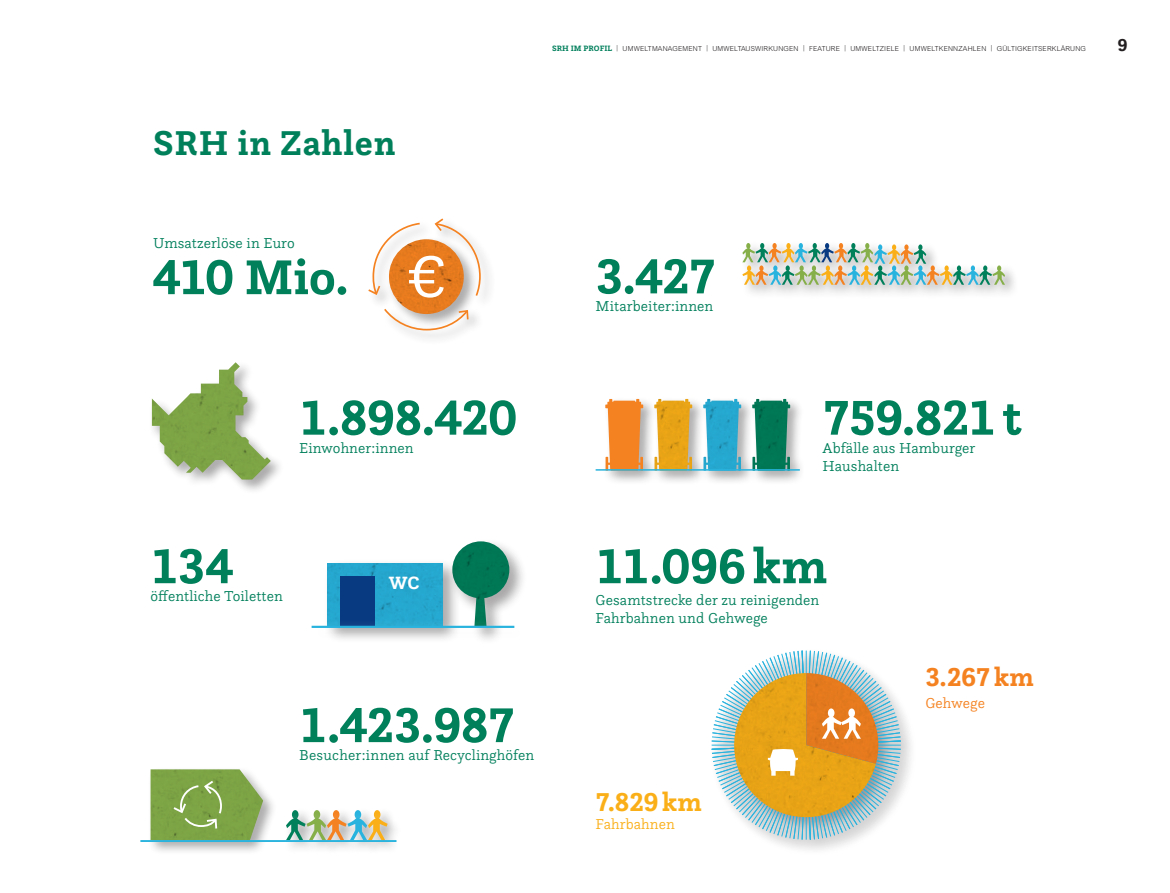
<style>
.page{position:relative;width:1170px;height:893px;background:#fff}
.page>*{position:absolute;margin:0;border:0;box-sizing:border-box;transform-origin:0 0}
.t1{font:700 51px "Questa Slab";letter-spacing:-.01em;color:#007f5b}
.t2{font:700 36px "Questa Slab";letter-spacing:.02em;color:#007f5b}
.t3{font:700 27px "Questa Slab";color:#faaf18}
.t4{font:700 27px "Questa Slab";letter-spacing:.005em;color:#f58220}
.t5{font:700 18.6px "Questa Slab";color:#fff}
.t6{font:700 18px "Questa Slab";color:#231f20}
.t7{font:300 15px/18px "Questa Slab";letter-spacing:.005em;color:#007f5b}
.t8{font:300 15px "Questa Slab";letter-spacing:.005em;color:#faaf18}
.t9{font:300 15px "Questa Slab";letter-spacing:.005em;color:#f58220}
.t10{font:300 6.9px "Arial MT Std";letter-spacing:.03em;color:#231f20}
.s1{font-family:"Questa Slab";font-weight:700;font-size:8.1px;color:#007f5b}
</style>
<div class="page">
<div style="left:449px;top:538px;width:78px;height:107px;background:#231f20;opacity:.4"></div>
<div style="left:442px;top:532px;width:77px;height:104px;background:#fff;opacity:.2"></div>
<svg style="left:461px;top:598px;width:48px;height:20px"></svg>
<img style="left:452px;top:541px;width:57px;height:57px">
<div style="left:323px;top:559px;width:138px;height:85px;background:#231f20;opacity:.4"></div>
<div style="left:317px;top:553px;width:135px;height:82px;background:#fff;opacity:.2"></div>
<div style="left:327px;top:563px;width:115px;height:55px;background:#25a7cf"></div>
<div style="left:340px;top:576px;width:34px;height:49px;background:#083a82"></div>
<div style="left:279px;top:810px;width:33px;height:38px;background:#fff;opacity:.2"></div>
<div style="left:304px;top:815px;width:36px;height:40px;background:#fbfbfb"></div>
<div style="left:300px;top:810px;width:33px;height:38px;background:#fff;opacity:.2"></div>
<div style="left:324px;top:815px;width:37px;height:40px;background:#fafafa"></div>
<div style="left:320px;top:810px;width:33px;height:38px;background:#fff;opacity:.2"></div>
<div style="left:345px;top:815px;width:36px;height:40px;background:#fbfbfb"></div>
<div style="left:341px;top:810px;width:33px;height:38px;background:#fff;opacity:.2"></div>
<div style="left:361px;top:810px;width:33px;height:38px;background:#fff;opacity:.2"></div>
<svg style="left:286px;top:816px;width:101px;height:24px;background:#b7c1a4"></svg>
<img style="left:393px;top:298px;width:71px;height:9px">
<svg style="left:384px;top:307px;width:85px;height:24px"></svg>
<svg style="left:368px;top:218px;width:113px;height:80px"></svg>
<div style="left:740px;top:241px;width:279px;height:58px;background:#fafafa"></div>
<div style="left:735px;top:236px;width:276px;height:56px;background:#fff;opacity:.2"></div>
<svg style="left:742px;top:243px;width:262px;height:42px"></svg>
<img style="left:152px;top:362px;width:119px;height:117px">
<div style="left:702px;top:641px;width:207px;height:207px;background:#fff;opacity:.2"></div>
<svg style="left:710px;top:650px;width:191px;height:190px"></svg>
<div style="left:602px;top:397px;width:202px;height:89px;background:#231f20;opacity:.4"></div>
<div style="left:598px;top:392px;width:199px;height:86px;background:#fff;opacity:.2"></div>
<svg style="left:605px;top:399px;width:38px;height:70px;background:#f19241"></svg>
<img style="left:654px;top:399px;width:38px;height:70px">
<img style="left:703px;top:399px;width:38px;height:70px">
<img style="left:752px;top:399px;width:38px;height:70px">
<hr style="left:595px;top:469px;width:204px;height:2px;background:#28b3de">
<div style="left:148px;top:766px;width:130px;height:89px;background:#231f20;opacity:.4"></div>
<div style="left:143px;top:762px;width:127px;height:86px;background:#fff;opacity:.2"></div>
<svg style="left:150px;top:769px;width:113px;height:71px;background:#89ab58"></svg>
<div style="left:309px;top:623px;width:219px;height:20px;background:#231f20;opacity:.04"></div>
<div style="left:304px;top:618px;width:217px;height:17px;background:#fff;opacity:.2"></div>
<hr style="left:311px;top:626px;width:203px;height:2px;background:#28b3de">
<hr style="left:140px;top:840px;width:256px;height:2px;background:#28b3de">
<h2 class="t2" style="left:153px;top:119px;width:244px">SRH in Zahlen</h2>
<p class="t10" style="left:552px;top:44px;width:535px"><span class="s1">SRH IM PROFIL</span> | UMWELTMANAGEMENT | UMWELTAUSWIRKUNGEN | FEATURE | UMWELTZIELE | UMWELTKENNZAHLEN | GÜLTIGKEITSERKLÄRUNG</p>
<p class="t7" style="left:153px;top:233px;width:143px">Umsatzerlöse in Euro</p>
<h1 class="t1" style="left:153px;top:244px;width:197px">410 Mio.</h1>
<h1 class="t1" style="left:595px;top:244px;width:122px">3.427</h1>
<p class="t7" style="left:595px;top:297px;width:119px">Mitarbeiter:innen</p>
<p class="t6" style="left:1117px;top:33px;width:12px">9</p>
<h1 class="t1" style="left:299px;top:385px;width:219px">1.898.420</h1>
<p class="t7" style="left:299px;top:438px;width:116px">Einwohner:innen</p>
<h1 class="t1" style="left:150px;top:533px;width:84px">134</h1>
<p class="t7" style="left:150px;top:587px;width:134px">öffentliche Toiletten</p>
<p class="t5" style="left:389px;top:570px;width:32px">WC</p>
<h1 class="t1" style="left:299px;top:692px;width:217px">1.423.987</h1>
<p class="t7" style="left:299px;top:746px;width:237px">Besucher:innen auf Recyclinghöfen</p>
<h1 class="t1" style="left:822px;top:385px;width:201px">759.821 t</h1>
<p class="t7" style="left:822px;top:438px;width:154px">Abfälle aus Hamburger<br>Haushalten</p>
<h1 class="t1" style="left:595px;top:533px;width:233px">11.096km</h1>
<p class="t7" style="left:595px;top:591px;width:225px">Gesamtstrecke der zu reinigenden<br>Fahrbahnen und Gehwege</p>
<h3 class="t3" style="left:595px;top:785px;width:108px">7.829km</h3>
<p class="t8" style="left:595px;top:815px;width:81px">Fahrbahnen</p>
<h3 class="t4" style="left:925px;top:659px;width:110px">3.267km</h3>
<p class="t9" style="left:925px;top:693px;width:61px">Gehwege</p>
</div>
